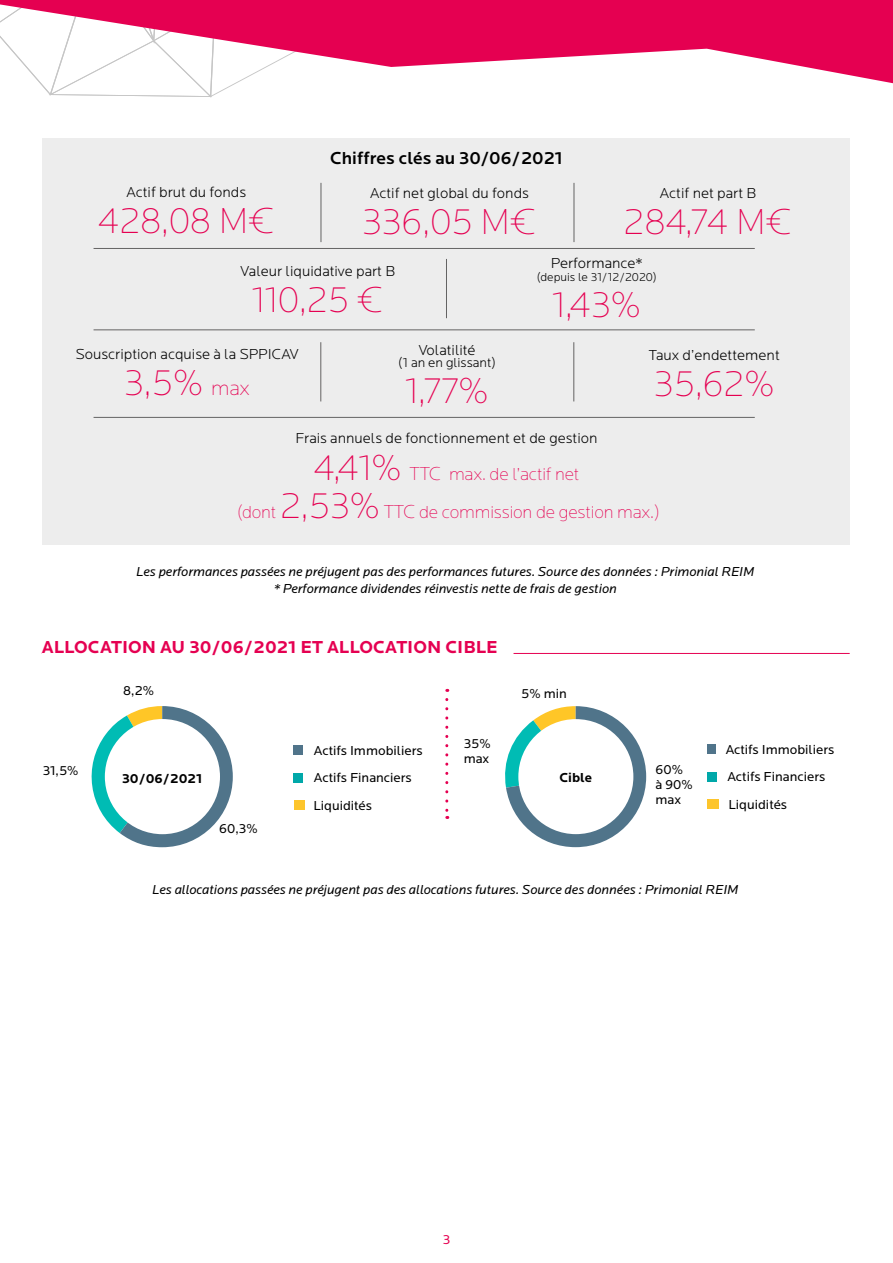
<style>
.page{position:relative;width:893px;height:1263px;background:#fff}
.page>*{position:absolute;margin:0;border:0;box-sizing:border-box;transform-origin:0 0}
.Txt_Chiffres{font:200 37.5px "Locator";letter-spacing:-.01em;color:#e50051}
.Txt_Chiffres-2{font:200 18px/37.5px "Locator";letter-spacing:-.01em;color:#e50051;text-align:center}
.T2{font:700 18px "Locator";color:#e50051}
.Txt_Chiffres-3{font:500 18px "Locator";color:#000}
.Txt_Chiffres-4{font:300 15px "Locator";color:#000}
.corps{font:italic 13.5px "Locator";color:#000}
.corps-2{font:13.5px "Locator";color:#000}
.Txt_Chiffres-5{font:300 13.5px "Locator";color:#000}
.corps-3{font:700 13.5px "Locator";color:#000}
.t1{font:13.5px "Locator";color:#e50051}
.Txt_Chiffres-6{font:300 12px "Locator";color:#000}
.s1{font-size:21px}
.s2{font-size:37.5px}
.s3{font-size:19.5px}
</style>
<div class="page">
<svg style="left:40px;top:83px;width:197px;height:15px"></svg>
<svg style="left:0;top:0;width:893px;height:83px;fill:#e50051"></svg>
<div style="left:43px;top:138px;width:807px;height:406px;background:#ededed"></div>
<hr style="left:321px;top:183px;width:1px;height:59px;background:#646363">
<hr style="left:574px;top:183px;width:1px;height:59px;background:#646363">
<hr style="left:446px;top:259px;width:1px;height:59px;background:#646363">
<hr style="left:321px;top:342px;width:1px;height:59px;background:#646363">
<hr style="left:574px;top:342px;width:1px;height:59px;background:#646363">
<hr style="left:94px;top:248px;width:661px;height:1px;background:#646363">
<hr style="left:94px;top:330px;width:661px;height:1px;background:#646363">
<hr style="left:94px;top:417px;width:661px;height:1px;background:#646363">
<hr style="left:42px;top:653px;width:808px;height:1px;background:#e50051">
<div style="left:42px;top:634px;width:471px;height:23px;background:#fff"></div>
<svg style="left:505px;top:706px;width:141px;height:141px"></svg>
<div style="left:518px;top:719px;width:115px;height:115px;background:#fff;border-radius:50%"></div>
<svg style="left:92px;top:706px;width:141px;height:141px"></svg>
<div style="left:105px;top:719px;width:115px;height:115px;background:#fff;border-radius:50%"></div>
<div style="left:707px;top:799px;width:12px;height:10px;background:#fdc52c"></div>
<div style="left:707px;top:772px;width:10px;height:9px;background:#00a8a9"></div>
<div style="left:707px;top:744px;width:9px;height:10px;background:#50748a"></div>
<svg style="left:445px;top:699px;width:3px;height:120px"></svg>
<div style="left:294px;top:800px;width:10px;height:10px;background:#fdc52c"></div>
<div style="left:294px;top:773px;width:9px;height:9px;background:#00a8a9"></div>
<div style="left:294px;top:745px;width:9px;height:10px;background:#50748a"></div>
<p class="Txt_Chiffres-4" style="left:126px;top:184px;width:121px">Actif brut du fonds</p>
<p class="Txt_Chiffres" style="left:98px;top:200px;width:179px">428,08 M€</p>
<p class="Txt_Chiffres-3" style="left:330px;top:148px;width:234px">Chiffres clés au 30/06/2021</p>
<p class="Txt_Chiffres-4" style="left:370px;top:184px;width:160px">Actif net global du fonds</p>
<p class="Txt_Chiffres" style="left:362px;top:201px;width:176px">336,05 M€</p>
<p class="Txt_Chiffres-4" style="left:660px;top:184px;width:98px">Actif net part B</p>
<p class="Txt_Chiffres" style="left:624px;top:201px;width:170px">284,74 M€</p>
<p class="Txt_Chiffres-4" style="left:241px;top:263px;width:156px">Valeur liquidative part B</p>
<p class="Txt_Chiffres" style="left:252px;top:279px;width:134px">110,25 €</p>
<p class="Txt_Chiffres-4" style="left:551px;top:255px;width:93px">Performance*</p>
<p class="Txt_Chiffres-6" style="left:537px;top:271px;width:122px">(depuis le 31/12/2020)</p>
<p class="Txt_Chiffres" style="left:552px;top:284px;width:91px">1,43%</p>
<p class="Txt_Chiffres-4" style="left:419px;top:341px;width:58px">Volatilité</p>
<p class="Txt_Chiffres-5" style="left:398px;top:355px;width:99px">(1 an en glissant)</p>
<p class="Txt_Chiffres" style="left:405px;top:370px;width:86px">1,77%</p>
<p class="Txt_Chiffres-4" style="left:75px;top:346px;width:225px">Souscription acquise à la SPPICAV</p>
<p class="Txt_Chiffres" style="left:124px;top:362px;width:127px">3,5% <span class="s1">max</span></p>
<p class="Txt_Chiffres-4" style="left:295px;top:429px;width:304px">Frais annuels de fonctionnement et de gestion</p>
<p class="Txt_Chiffres-2" style="left:237px;top:455px;width:424px"><span class="s2">4,41%</span> <span class="s3">TTC</span> max. de l’actif net<br>(dont <span class="s2">2,53%</span> <span class="s3">TTC</span> de commission de gestion max.)</p>
<p class="Txt_Chiffres-4" style="left:649px;top:347px;width:132px">Taux d’endettement</p>
<p class="Txt_Chiffres" style="left:654px;top:363px;width:123px">35,62%</p>
<p class="corps" style="left:136px;top:564px;width:620px">Les performances passées ne préjugent pas des performances futures. Source des données : Primonial REIM</p>
<p class="corps" style="left:274px;top:581px;width:345px">* Performance dividendes réinvestis nette de frais de gestion</p>
<p class="T2" style="left:42px;top:637px;width:457px">ALLOCATION AU 30/06/2021 ET ALLOCATION CIBLE</p>
<p class="corps-2" style="left:43px;top:763px;width:38px">31,5%</p>
<p class="corps-2" style="left:123px;top:683px;width:32px">8,2%</p>
<p class="corps-3" style="left:122px;top:770px;width:82px">30/06/2021</p>
<p class="corps-2" style="left:219px;top:821px;width:40px">60,3%</p>
<p class="corps-2" style="left:314px;top:743px;width:110px">Actifs Immobiliers</p>
<p class="corps-2" style="left:314px;top:770px;width:99px">Actifs Financiers</p>
<p class="corps-2" style="left:313px;top:798px;width:60px">Liquidités</p>
<p class="corps-2" style="left:464px;top:736px;width:29px">35%</p>
<p class="corps-2" style="left:464px;top:751px;width:27px">max</p>
<p class="corps-2" style="left:521px;top:686px;width:47px">5% min</p>
<p class="corps-3" style="left:559px;top:769px;width:34px">Cible</p>
<p class="corps-2" style="left:655px;top:761px;width:29px">60%</p>
<p class="corps-2" style="left:655px;top:776px;width:39px">à 90%</p>
<p class="corps-2" style="left:655px;top:791px;width:27px">max</p>
<p class="corps-2" style="left:726px;top:742px;width:110px">Actifs Immobiliers</p>
<p class="corps-2" style="left:727px;top:769px;width:99px">Actifs Financiers</p>
<p class="corps-2" style="left:728px;top:797px;width:60px">Liquidités</p>
<p class="corps" style="left:152px;top:882px;width:588px">Les allocations passées ne préjugent pas des allocations futures. Source des données : Primonial REIM</p>
<p class="t1" style="left:443px;top:1232px;width:9px">3</p>
</div>
